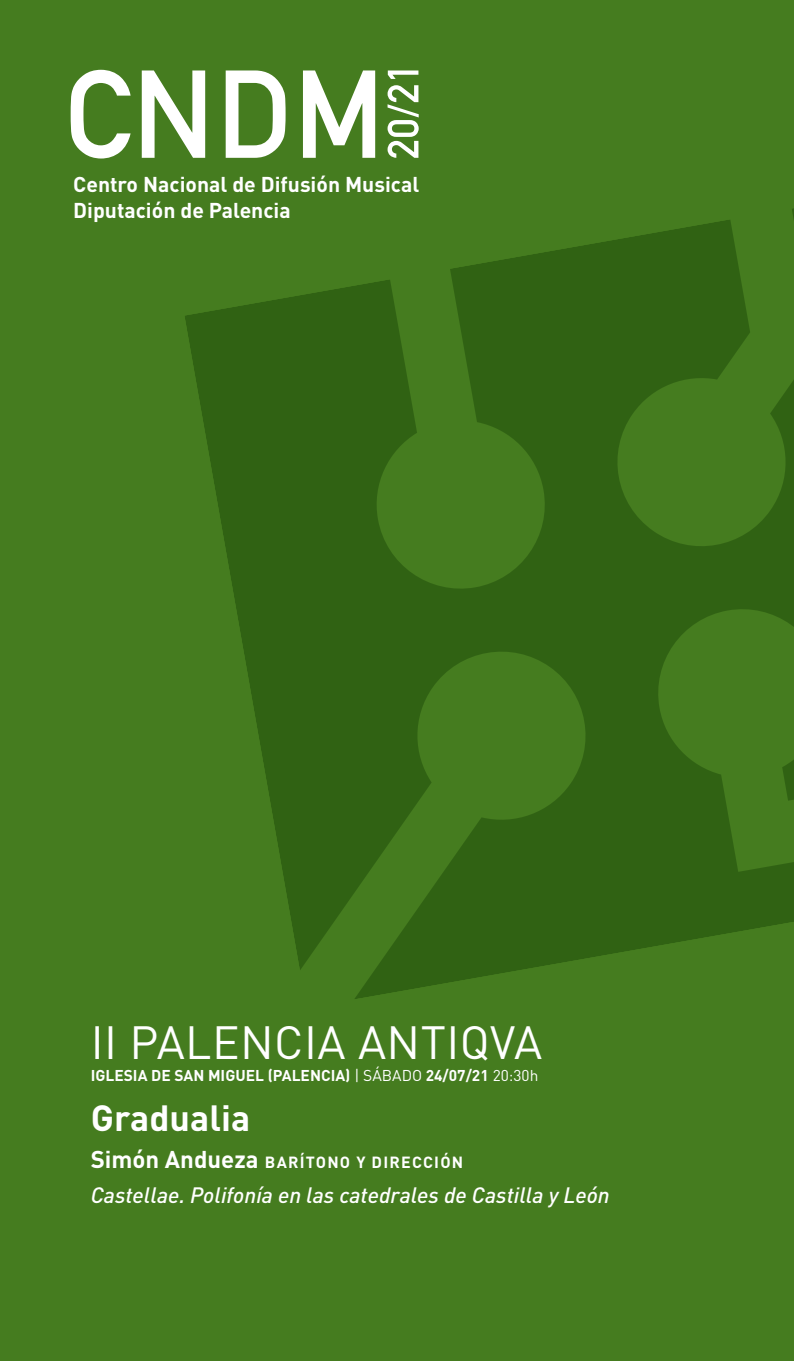
<style>
.page{position:relative;width:794px;height:1361px;background:#457c1f}
.page>*{position:absolute;margin:0;border:0;box-sizing:border-box;transform-origin:0 0}
.t1{font:46px "DIN";letter-spacing:.01em;color:#fff}
.t2{font:700 36px "DIN";color:#fff}
.t3{font:italic 500 22px "DIN";color:#fff}
.t4{font:700 21.2px/25.4px "DIN";color:#fff}
.t5{font:700 16px "DIN";letter-spacing:.075em;color:#fff}
.t6{font:700 15.6px "DIN";color:#fff}
.s1{font-weight:400}
.s2{font-size:24px}
</style>
<div class="page">
<svg style="left:185px;top:208px;width:609px;height:791px;fill:#306213"></svg>
<svg style="left:71px;top:70px;width:60px;height:88px"></svg>
<svg style="left:142px;top:70px;width:63px;height:88px"></svg>
<svg style="left:226px;top:70px;width:59px;height:88px"></svg>
<svg style="left:303px;top:70px;width:72px;height:88px"></svg>
<svg style="left:387px;top:85px;width:32px;height:73px"></svg>
<svg style="left:388px;top:70px;width:30px;height:9px"></svg>
<p class="t4" style="left:73px;top:171px;width:347px">Centro Nacional de Difusión Musical<br>Diputación de Palencia</p>
<h1 class="t1" style="left:91px;top:1013px;width:453px">II PALENCIA ANTIQVA</h1>
<p class="t6" style="left:91px;top:1065px;width:449px">IGLESIA DE SAN MIGUEL (PALENCIA) <span class="s1">| SÁBADO</span> 24/07/21 <span class="s1">20:30h</span></p>
<h2 class="t2" style="left:91px;top:1094px;width:161px">Gradualia</h2>
<p class="t5" style="left:91px;top:1151px;width:374px"><span class="s2">Simón Andueza</span> BARÍTONO Y DIRECCIÓN</p>
<p class="t3" style="left:91px;top:1181px;width:520px">Castellae. Polifonía en las catedrales de Castilla y León</p>
</div>
